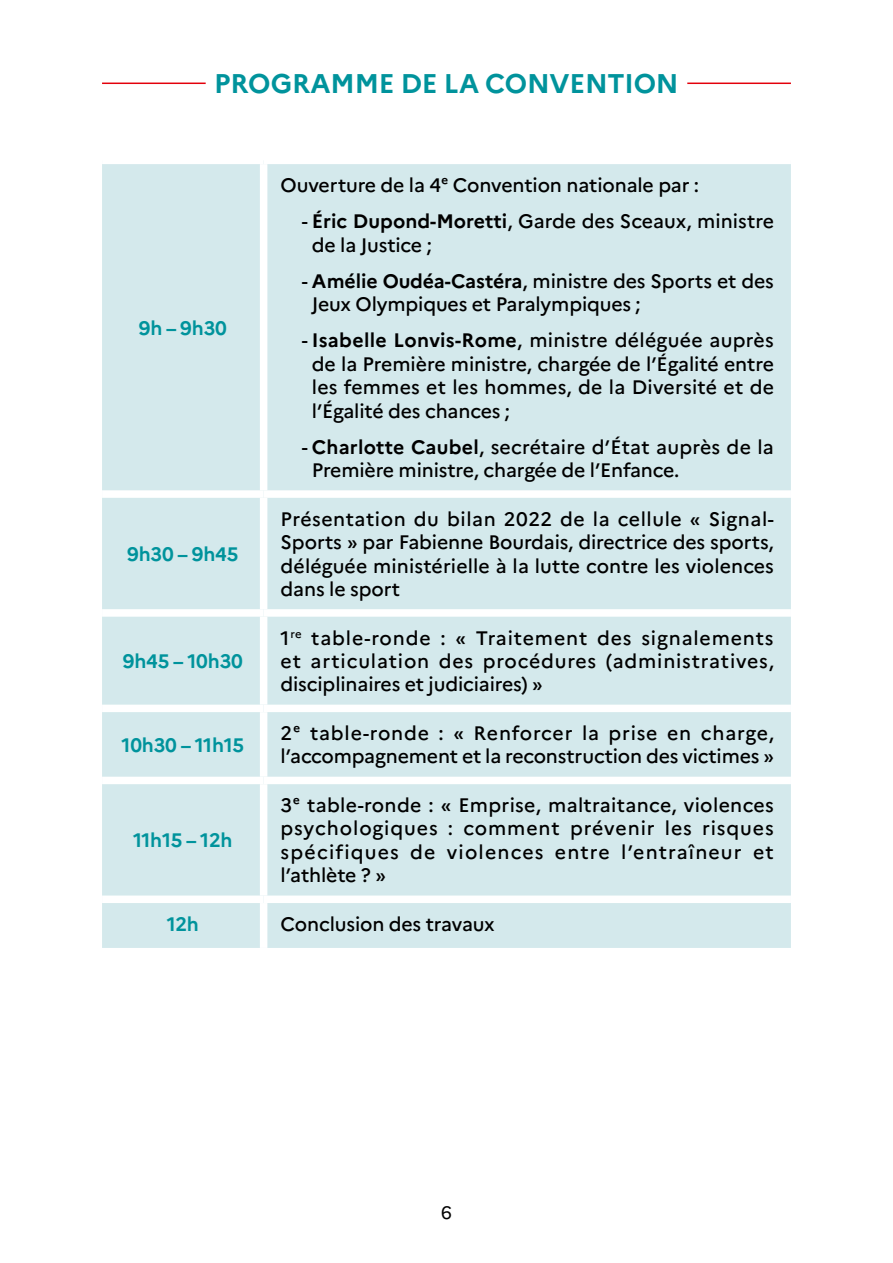
<style>
.page{position:relative;width:893px;height:1263px;background:#fff}
.page>*{position:absolute;margin:0;border:0;box-sizing:border-box;transform-origin:0 0}
.t1{font:700 27px "Marianne";letter-spacing:-.01em;color:#00939c}
.t2{font:500 19.5px/23.4px "Marianne";letter-spacing:-.01em;color:#000}
.t3{font:700 19.5px "Marianne";letter-spacing:-.01em;color:#00939c}
.t4{font:18px "Marianne";color:#000}
.s1{font-weight:700}
</style>
<div class="page">
<hr style="left:102px;top:83px;width:689px;height:1px;background:#e3000b">
<div style="left:206px;top:76px;width:481px;height:16px;background:#fff"></div>
<div style="left:102px;top:164px;width:689px;height:784px;background:#d4e9ec"></div>
<div style="left:260px;top:164px;width:7px;height:326px;background:#fff"></div>
<div style="left:102px;top:490px;width:162px;height:8px;background:#fff"></div>
<div style="left:264px;top:490px;width:527px;height:8px;background:#fff"></div>
<div style="left:260px;top:498px;width:7px;height:111px;background:#fff"></div>
<div style="left:102px;top:609px;width:162px;height:8px;background:#fff"></div>
<div style="left:264px;top:609px;width:527px;height:8px;background:#fff"></div>
<div style="left:260px;top:617px;width:7px;height:88px;background:#fff"></div>
<div style="left:102px;top:705px;width:162px;height:7px;background:#fff"></div>
<div style="left:264px;top:705px;width:527px;height:7px;background:#fff"></div>
<div style="left:260px;top:712px;width:7px;height:65px;background:#fff"></div>
<div style="left:102px;top:777px;width:162px;height:7px;background:#fff"></div>
<div style="left:264px;top:777px;width:527px;height:7px;background:#fff"></div>
<div style="left:260px;top:784px;width:7px;height:111px;background:#fff"></div>
<div style="left:102px;top:895px;width:162px;height:8px;background:#fff"></div>
<div style="left:264px;top:895px;width:527px;height:8px;background:#fff"></div>
<div style="left:260px;top:903px;width:7px;height:45px;background:#fff"></div>
<h1 class="t1" style="left:214px;top:66px;width:466px">PROGRAMME DE LA CONVENTION</h1>
<p class="t3" style="left:139px;top:316px;width:90px">9h – 9h30</p>
<p class="t3" style="left:127px;top:542px;width:113px">9h30 – 9h45</p>
<p class="t3" style="left:123px;top:649px;width:122px">9h45 – 10h30</p>
<p class="t2" style="left:281px;top:173px;width:420px">Ouverture de la 4e Convention nationale par :</p>
<p class="t2" style="left:312px;top:209px;width:464px;text-indent:-10px">- <span class="s1">Éric Dupond-Moretti</span>, Garde des Sceaux, ministre de la Justice ;</p>
<p class="t2" style="left:312px;top:269px;width:464px;text-indent:-10px">- <span class="s1">Amélie Oudéa-Castéra</span>, ministre des Sports et des<br>Jeux Olympiques et Paralympiques ;</p>
<p class="t2" style="left:312px;top:329px;width:464px;text-align:justify;text-indent:-10px">- <span class="s1">Isabelle Lonvis-Rome</span>, ministre déléguée auprès de la Première ministre, chargée de l’Égalité entre les femmes et les hommes, de la Diversité et de l’Égalité des chances ;</p>
<p class="t2" style="left:312px;top:435px;width:464px;text-indent:-10px">- <span class="s1">Charlotte Caubel</span>, secrétaire d’État auprès de la<br>Première ministre, chargée de l’Enfance.</p>
<p class="t2" style="left:281px;top:507px;width:495px;text-align:justify">Présentation du bilan 2022 de la cellule « Signal-Sports » par Fabienne Bourdais, directrice des sports, déléguée ministérielle à la lutte contre les violences dans le sport</p>
<p class="t2" style="left:281px;top:626px;width:495px;text-align:justify">1<sup>re</sup> table-ronde : « Traitement des signalements et articulation des procédures (administratives, disciplinaires et judiciaires) »</p>
<p class="t3" style="left:121px;top:733px;width:124px">10h30 – 11h15</p>
<p class="t2" style="left:281px;top:721px;width:495px">2e table-ronde : « Renforcer la prise en charge, l’accompagnement et la reconstruction des victimes »</p>
<p class="t3" style="left:133px;top:828px;width:101px">11h15 – 12h</p>
<p class="t2" style="left:281px;top:793px;width:495px;text-align:justify">3e table-ronde : « Emprise, maltraitance, violences psychologiques : comment prévenir les risques spécifiques de violences entre l’entraîneur et l’athlète ? »</p>
<p class="t3" style="left:167px;top:912px;width:34px">12h</p>
<p class="t2" style="left:281px;top:912px;width:216px">Conclusion des travaux</p>
<p class="t4" style="left:441px;top:1201px;width:12px">6</p>
</div>
